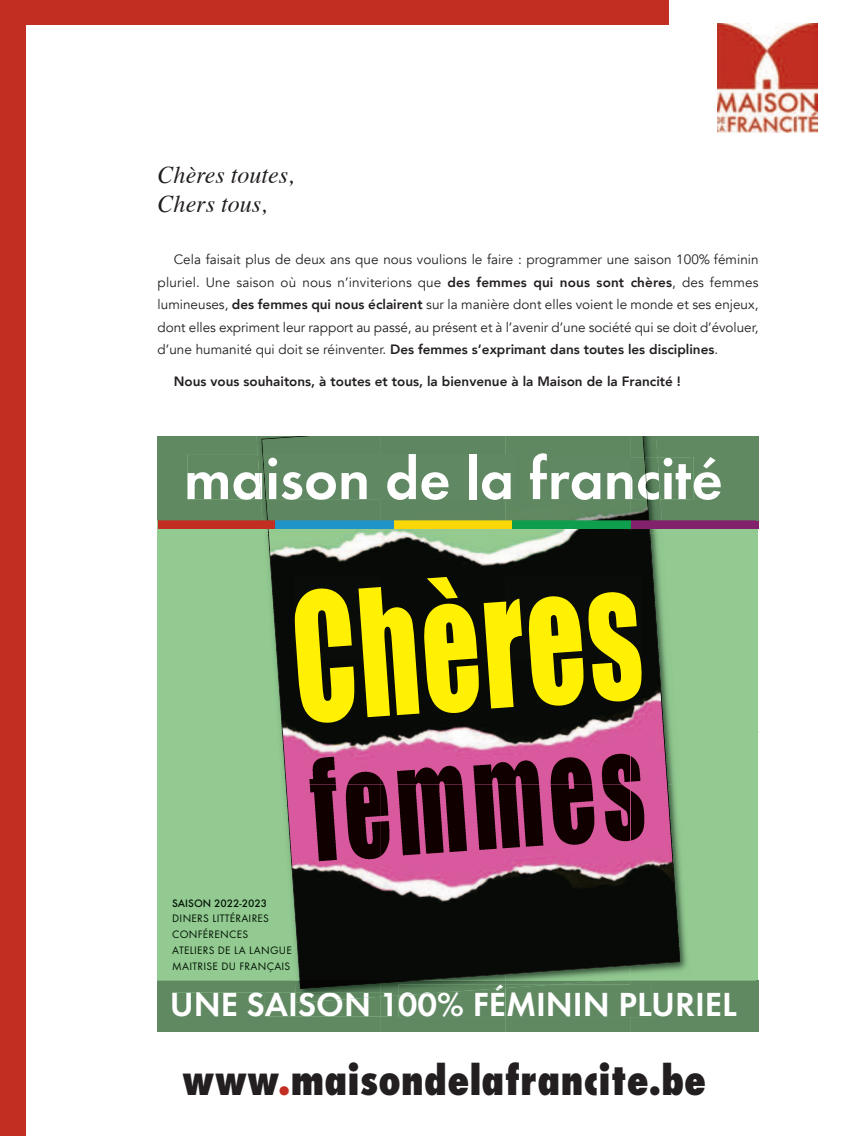
<style>
.page{position:relative;width:864px;height:1136px;background:#fff}
.page>*{position:absolute;margin:0;border:0;box-sizing:border-box;transform-origin:0 0}
.t1{font:163.05px "Impact";color:#fff101;scale:.7 1}
.t2{font:600 60.15px "Futura T";color:#fff}
.t3{font:800 condensed 40.5px "Futura";color:#231f20}
.t4{font:600 34.65px "Futura T";color:#fff}
.t5{font:italic 24px/28.5px "Times";color:#231f20}
.t6{font:13.5px/22.5px "Avenir";letter-spacing:-.005em;color:#231f20;text-align:justify}
.t7{font:800 13.5px "Avenir";color:#231f20}
.t8{font:11.25px "Futura T";letter-spacing:.025em;color:#001301}
.t9{font:500 11.25px "Futura T";color:#001301}
.s1{font-weight:800}
.s2{color:#c22e21}
</style>
<div class="page">
<div style="left:1px;top:0;width:667px;height:25px;background:#c22e21"></div>
<div style="left:1px;top:0;width:25px;height:1135px;background:#c22e21"></div>
<img style="left:717px;top:24px;width:100px;height:108px">
<div style="left:157px;top:436px;width:601px;height:595px;background:#93ca92"></div>
<svg style="left:278px;top:529px;width:371px;height:451px;background:#4a3c3f"></svg>
<div style="left:157px;top:520px;width:118px;height:9px;background:#c22e21"></div>
<div style="left:275px;top:520px;width:119px;height:9px;background:#1f94ca"></div>
<div style="left:394px;top:520px;width:118px;height:9px;background:#fad706"></div>
<div style="left:512px;top:520px;width:118px;height:9px;background:#0f9d4e"></div>
<div style="left:630px;top:520px;width:128px;height:9px;background:#83226c"></div>
<div style="left:364px;top:436px;width:277px;height:84px;background:#5f8761"></div>
<div style="left:364px;top:454px;width:150px;height:45px;background:#608863"></div>
<div style="left:157px;top:436px;width:207px;height:84px;background:#608962"></div>
<div style="left:551px;top:457px;width:90px;height:42px;background:#608863"></div>
<img style="left:529px;top:453px;width:17px;height:46px">
<img style="left:641px;top:436px;width:1px;height:84px">
<img style="left:649px;top:436px;width:6px;height:84px">
<img style="left:649px;top:457px;width:6px;height:42px">
<div style="left:655px;top:436px;width:104px;height:84px;background:#608962"></div>
<svg style="left:642px;top:436px;width:7px;height:85px"></svg>
<hr style="left:755px;top:436px;width:3px;height:84px;background:#608962">
<div style="left:295px;top:577px;width:346px;height:145px;background:#080a07"></div>
<img style="left:309px;top:753px;width:335px;height:31px">
<img style="left:309px;top:772px;width:71px;height:89px">
<img style="left:285px;top:659px;width:1px;height:125px">
<img style="left:276px;top:659px;width:9px;height:125px">
<svg style="left:284px;top:765px;width:2px;height:11px"></svg>
<svg style="left:283px;top:751px;width:2px;height:8px"></svg>
<svg style="left:282px;top:734px;width:2px;height:11px"></svg>
<svg style="left:267px;top:529px;width:11px;height:136px"></svg>
<img style="left:380px;top:782px;width:241px;height:2px">
<img style="left:630px;top:756px;width:10px;height:25px">
<img style="left:281px;top:784px;width:13px;height:125px">
<img style="left:318px;top:849px;width:62px;height:12px">
<img style="left:380px;top:784px;width:250px;height:77px">
<img style="left:380px;top:849px;width:104px;height:7px">
<img style="left:630px;top:784px;width:19px;height:100px">
<img style="left:630px;top:884px;width:57px;height:95px">
<svg style="left:649px;top:529px;width:31px;height:432px"></svg>
<img style="left:630px;top:792px;width:14px;height:48px">
<img style="left:290px;top:909px;width:9px;height:71px">
<img style="left:417px;top:974px;width:4px;height:6px">
<img style="left:421px;top:974px;width:84px;height:6px">
<img style="left:505px;top:965px;width:125px;height:15px">
<svg style="left:157px;top:980px;width:602px;height:51px;background:#5d865f"></svg>
<h3 class="t5" style="left:157px;top:163px;width:138px">Chères toutes,<br>Chers tous,</h3>
<p class="t6" style="left:157px;top:249px;width:602px;text-indent:16px">Cela faisait plus de deux ans que nous voulions le faire : programmer une saison 100% féminin pluriel. Une saison où nous n’inviterions que <span class="s1">des femmes qui nous sont chères</span>, des femmes lumineuses, <span class="s1">des femmes qui nous éclairent</span> sur la manière dont elles voient le monde et ses enjeux, dont elles expriment leur rapport au passé, au présent et à l’avenir d’une société qui se doit d’évoluer, d’une humanité qui doit se réinventer. <span class="s1">Des femmes s’exprimant dans toutes les disciplines</span>.</p>
<p class="t7" style="left:174px;top:372px;width:508px">Nous vous souhaitons, à toutes et tous, la bienvenue à la Maison de la Francité !</p>
<h2 class="t2" style="left:184px;top:443px;width:540px">maison de la francité</h2>
<h1 class="t1" style="left:286px;top:558px;width:499px;rotate:-4deg">Chères</h1>
<p class="t9" style="left:172px;top:896px;width:96px">SAISON 2022-2023</p>
<p class="t8" style="left:172px;top:911px;width:98px">DINERS LITTÉRAIRES</p>
<p class="t8" style="left:172px;top:927px;width:77px">CONFÉRENCES</p>
<p class="t8" style="left:172px;top:943px;width:121px">ATELIERS DE LA LANGUE</p>
<p class="t8" style="left:172px;top:958px;width:120px">MAITRISE DU FRANÇAIS</p>
<h3 class="t4" style="left:170px;top:983px;width:568px">UNE SAISON 100% FÉMININ PLURIEL</h3>
<h3 class="t3" style="left:182px;top:1062px;width:525px">www<span class="s2">.</span>maisondelafrancite.be</h3>
</div>
